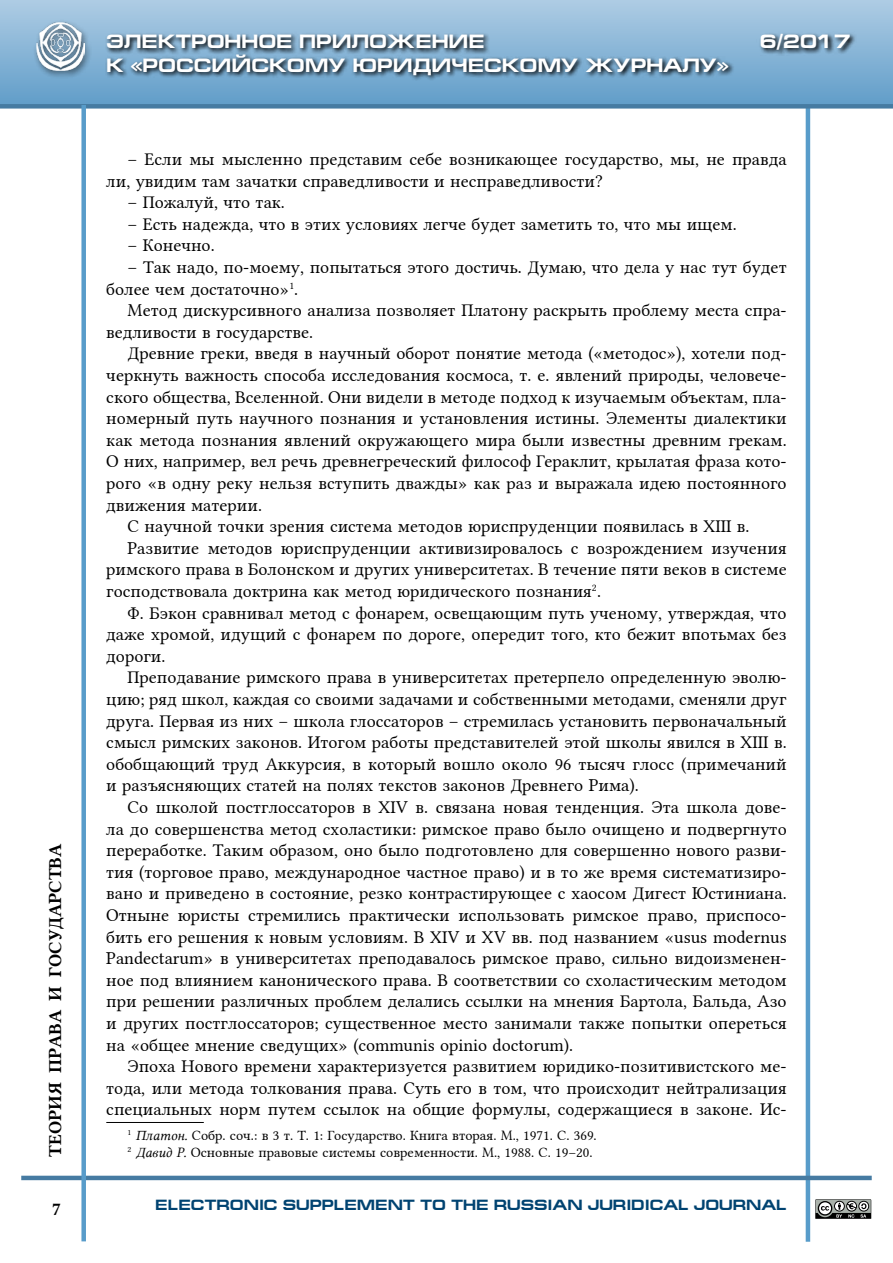
<style>
.page{position:relative;width:893px;height:1263px;background:#fff}
.page>*{position:absolute;margin:0;border:0;box-sizing:border-box;transform-origin:0 0}
.t1{font:700 19.5px "Europe Ext";color:#fff}
.t2{font:18px/21.6px "Lin Libertine";color:#000}
.t3{font:18px "Lin Libertine B";color:#000}
.t4{font:700 15px "Europe Ext";color:#004371}
.t5{font:14.25px/17.1px "Lin Libertine";color:#000}
.s1{font-family:"Lin Libertine I"}
</style>
<div class="page">
<hr style="left:806px;top:91px;width:4px;height:1151px;background:#589cca">
<hr style="left:21px;top:1176px;width:851px;height:4px;background:#467ba2">
<div style="left:0;top:0;width:893px;height:106px;background:linear-gradient(to bottom,#aecce4,#619dc9)"></div>
<div style="left:0;top:104px;width:893px;height:5px;background:#467ba2"></div>
<div style="left:81px;top:105px;width:5px;height:1136px;background:#589cca"></div>
<div style="left:33px;top:19px;width:59px;height:60px;background:#000;opacity:.63"></div>
<img style="left:37px;top:23px;width:47px;height:47px">
<svg style="left:105px;top:31px;width:751px;height:50px;background:#6b90ac"></svg>
<svg style="left:815px;top:1199px;width:57px;height:20px"></svg>
<hr style="left:106px;top:1122px;width:98px;height:1px;background:#000">
<p class="t3" style="left:43px;top:1157px;width:315px;rotate:-90deg">ТЕОРИЯ ПРАВА И ГОСУДАРСТВА</p>
<p class="t3" style="left:52px;top:1197px;width:11px">7</p>
<p class="t1" style="left:106px;top:31px;width:380px">ЭЛЕКТРОННОЕ ПРИЛОЖЕНИЕ</p>
<p class="t1" style="left:760px;top:31px;width:92px">6/2017</p>
<p class="t1" style="left:106px;top:54px;width:624px">К «РОССИЙСКОМУ ЮРИДИЧЕСКОМУ ЖУРНАЛУ»</p>
<p class="t2" style="left:106px;top:146px;width:682px;text-indent:21px">– Если мы мысленно представим себе возникающее государство, мы, не правда ли, увидим там зачатки справедливости и несправедливости?</p>
<p class="t2" style="left:128px;top:189px;width:159px">– Пожалуй, что так.</p>
<p class="t2" style="left:128px;top:211px;width:611px">– Есть надежда, что в этих условиях легче будет заметить то, что мы ищем.</p>
<p class="t2" style="left:128px;top:233px;width:89px">– Конечно.</p>
<p class="t2" style="left:106px;top:254px;width:682px;text-indent:21px">– Так надо, по-моему, попытаться этого достичь. Думаю, что дела у нас тут будет более чем достаточно»<sup>1</sup>.</p>
<p class="t2" style="left:106px;top:297px;width:682px;text-indent:21px">Метод дискурсивного анализа позволяет Платону раскрыть проблему места спра&shy;ведливости в государстве.</p>
<p class="t2" style="left:128px;top:341px;width:661px">Древние греки, введя в научный оборот понятие методa («методос»), хотели под-</p>
<p class="t2" style="left:106px;top:362px;width:682px">черкнуть важность способа исследования космоса, т. е. явлений природы, человече-</p>
<p class="t2" style="left:106px;top:384px;width:682px">ского общества, Вселенной. Они видели в методе подход к изучаемым объектам, пла-</p>
<p class="t2" style="left:106px;top:405px;width:682px">номерный путь научного познания и установления истины. Элементы диалектики</p>
<p class="t2" style="left:106px;top:427px;width:682px">как метода познания явлений окружающего мира были известны древним грекам.</p>
<p class="t2" style="left:106px;top:449px;width:682px">О них, например, вел речь древнегреческий философ Гераклит, крылатая фраза кото-</p>
<p class="t2" style="left:106px;top:470px;width:682px">рого «в одну реку нельзя вступить дважды» как раз и выражала идею постоянного</p>
<p class="t2" style="left:106px;top:492px;width:157px">движения материи.</p>
<p class="t2" style="left:128px;top:513px;width:623px">С научной точки зрения система методов юриспруденции появилась в XIII в.</p>
<p class="t2" style="left:128px;top:535px;width:661px">Развитие методов юриспруденции активизировалось с возрождением изучения</p>
<p class="t2" style="left:106px;top:557px;width:682px">римского права в Болонском и других университетах. В течение пяти веков в системе</p>
<p class="t2" style="left:106px;top:578px;width:496px">господствовала доктрина как метод юридического познания<sup>2</sup>.</p>
<p class="t2" style="left:128px;top:600px;width:661px">Ф. Бэкон сравнивал метод с фонарем, освещающим путь ученому, утверждая, что</p>
<p class="t2" style="left:106px;top:621px;width:682px">даже хромой, идущий с фонарем по дороге, опередит того, кто бежит впотьмах без</p>
<p class="t2" style="left:106px;top:643px;width:61px">дороги.</p>
<p class="t2" style="left:128px;top:665px;width:661px">Преподавание римского права в университетах претерпело определенную эволю-</p>
<p class="t2" style="left:106px;top:686px;width:682px">цию; ряд школ, каждая со своими задачами и собственными методами, сменяли друг</p>
<p class="t2" style="left:106px;top:708px;width:682px">друга. Первая из них – школа глоссаторов – стремилась установить первоначальный</p>
<p class="t2" style="left:106px;top:729px;width:682px">смысл римских законов. Итогом работы представителей этой школы явился в XIII в.</p>
<p class="t2" style="left:106px;top:751px;width:682px">обобщающий труд Аккурсия, в который вошло около 96 тысяч глосс (примечаний</p>
<p class="t2" style="left:106px;top:773px;width:534px">и разъясняющих статей на полях текстов законов Древнего Рима).</p>
<p class="t2" style="left:128px;top:794px;width:661px">Со школой постглоссаторов в XIV в. связана новая тенденция. Эта школа дове-</p>
<p class="t2" style="left:106px;top:816px;width:682px">ла до совершенства метод схоластики: римское право было очищено и подвергнуто</p>
<p class="t2" style="left:106px;top:837px;width:682px">переработке. Таким образом, оно было подготовлено для совершенно нового разви-</p>
<p class="t2" style="left:106px;top:859px;width:682px">тия (торговое право, международное частное право) и в то же время систематизиро-</p>
<p class="t2" style="left:106px;top:881px;width:682px">вано и приведено в состояние, резко контрастирующее с хаосом Дигест Юстиниана.</p>
<p class="t2" style="left:106px;top:902px;width:682px">Отныне юристы стремились практически использовать римское право, приспосо-</p>
<p class="t2" style="left:106px;top:924px;width:682px">бить его решения к новым условиям. В XIV и XV вв. под названием «usus modernus</p>
<p class="t2" style="left:106px;top:945px;width:682px">Pandectarum» в университетах преподавалось римское право, сильно видоизменен-</p>
<p class="t2" style="left:106px;top:967px;width:682px">ное под влиянием канонического права. В соответствии со схоластическим методом</p>
<p class="t2" style="left:106px;top:989px;width:682px">при решении различных проблем делались ссылки на мнения Бартола, Бальда, Азо</p>
<p class="t2" style="left:106px;top:1010px;width:682px">и других постглоссаторов; существенное место занимали также попытки опереться</p>
<p class="t2" style="left:106px;top:1032px;width:468px">на «общее мнение сведущих» (communis opinio doctorum).</p>
<p class="t2" style="left:128px;top:1053px;width:661px">Эпоха Нового времени характеризуется развитием юридико-позитивистского ме-</p>
<p class="t2" style="left:106px;top:1075px;width:682px">тода, или метода толкования права. Суть его в том, что происходит нейтрализация</p>
<p class="t2" style="left:106px;top:1097px;width:682px">специальных норм путем ссылок на общие формулы, содержащиеся в законе. Ис-</p>
<p class="t5" style="left:128px;top:1125px;width:471px"><sup>1</sup> <span class="s1">Платон.</span> Собр. соч.: в 3 т. Т. 1: Государство. Книга вторая. М., 1971. С. 369.<br><sup>2</sup> <span class="s1">Давид Р.</span> Основные правовые системы современности. М., 1988. С. 19–20.</p>
<p class="t4" style="left:155px;top:1196px;width:633px">ELECTRONIC SUPPLEMENT TO THE RUSSIAN JURIDICAL JOURNAL</p>
</div>
